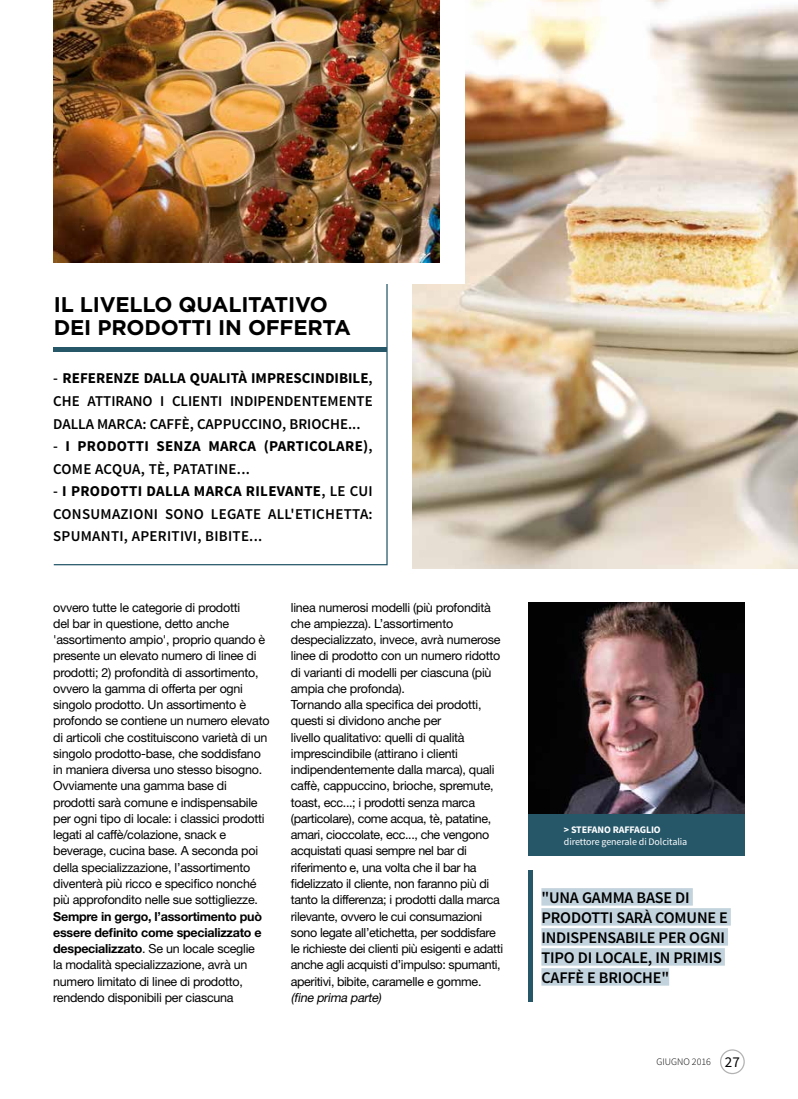
<style>
.page{position:relative;width:798px;height:1099px;background:#fff}
.page>*{position:absolute;margin:0;border:0;box-sizing:border-box;transform-origin:0 0}
.t1{font:700 21.25px/22.9px "Gotham";letter-spacing:-.01em;color:#000}
.t2{font:600 16.25px/20px "Source Sans Pro";letter-spacing:-.01em;color:#000}
.t3{font:600 15px/22.5px "Source Sans Pro";color:#000;text-align:justify}
.t4{font:700 15px/22.5px "Source Sans Pro";letter-spacing:.02em;color:#000}
.t5{font:12.5px/16.2px "Helvetica Neue LT Std";letter-spacing:-.02em;color:#000}
.t6{font:italic 12.5px "Helvetica Neue LT Std";color:#000}
.t7{font:10px "Source Sans Pro";letter-spacing:-.01em;color:#fff}
.t8{font:700 10px "Source Sans Pro";letter-spacing:-.01em;color:#fff}
.t9{font:300 10px "Source Sans Pro";color:#000}
.s1{font-weight:700}
.s2{font-weight:600}
.s3{font-weight:400;font-size:15px}
</style>
<div class="page">
<div style="left:719px;top:1049px;width:25px;height:25px;border:1px solid #b3b2b2;border-radius:50%"></div>
<svg style="left:53px;top:284px;width:335px;height:282px"></svg>
<img style="left:412px;top:0;width:385px;height:569px">
<div style="left:541px;top:888px;width:151px;height:17px;background:#c3d3dd"></div>
<div style="left:541px;top:908px;width:189px;height:17px;background:#c3d3dd"></div>
<div style="left:541px;top:928px;width:186px;height:17px;background:#c3d3dd"></div>
<div style="left:541px;top:948px;width:183px;height:17px;background:#c3d3dd"></div>
<div style="left:541px;top:968px;width:128px;height:17px;background:#c3d3dd"></div>
<div style="left:528px;top:870px;width:5px;height:132px;background:#255769"></div>
<div style="left:53px;top:0;width:411px;height:283px;background:#fff"></div>
<img style="left:53px;top:0;width:386px;height:262px">
<hr style="left:53px;top:347px;width:333px;height:4px;background:#255769">
<img style="left:528px;top:602px;width:216px;height:212px">
<div style="left:528px;top:814px;width:216px;height:42px;background:#255769"></div>
<h1 class="t1" style="left:54px;top:292px;width:298px">IL LIVELLO QUALITATIVO<br>DEI PRODOTTI IN OFFERTA</h1>
<p class="t3" style="left:53px;top:367px;width:321px">- <span class="s1">REFERENZE DALLA QUALITÀ IMPRESCINDIBILE</span>, CHE ATTIRANO I CLIENTI INDIPENDENTEMENTE DALLA MARCA: CAFFÈ, CAPPUCCINO, BRIOCHE...</p>
<p class="t4" style="left:53px;top:435px;width:321px"><span class="s2">-</span> I PRODOTTI SENZA MARCA (PARTICOLARE)<span class="s2">,<br>COME ACQUA, TÈ, PATATINE...</span></p>
<p class="t3" style="left:53px;top:480px;width:321px">- <span class="s1">I PRODOTTI DALLA MARCA RILEVANTE</span>, LE CUI CONSUMAZIONI SONO LEGATE ALL'ETICHETTA:<br>SPUMANTI, APERITIVI, BIBITE...</p>
<p class="t5" style="left:53px;top:599px;width:218px">ovvero tutte le categorie di prodotti<br>del bar in questione, detto anche 'assortimento ampio', proprio quando è presente un elevato numero di linee di prodotti; 2) profondità di assortimento, ovvero la gamma di offerta per ogni singolo prodotto. Un assortimento è profondo se contiene un numero elevato di articoli che costituiscono varietà di un singolo prodotto-base, che soddisfano in maniera diversa uno stesso bisogno.<br>Ovviamente una gamma base di prodotti sarà comune e indispensabile per ogni tipo di locale: i classici prodotti legati al caffè/colazione, snack e beverage, cucina base. A seconda poi della specializzazione, l’assortimento diventerà più ricco e specifico nonché più approfondito nelle sue sottigliezze.</p>
<p class="t5" style="left:53px;top:907px;width:210px"><span class="s1">Sempre in gergo, l’assortimento può essere definito come specializzato e despecializzato</span>. Se un locale sceglie la modalità specializzazione, avrà un numero limitato di linee di prodotto, rendendo disponibili per ciascuna</p>
<p class="t5" style="left:291px;top:599px;width:214px">linea numerosi modelli (più profondità che ampiezza). L’assortimento despecializzato, invece, avrà numerose linee di prodotto con un numero ridotto di varianti di modelli per ciascuna (più ampia che profonda).<br>Tornando alla specifica dei prodotti, questi si dividono anche per<br>livello qualitativo: quelli di qualità imprescindibile (attirano i clienti indipendentemente dalla marca), quali caffè, cappuccino, brioche, spremute, toast, ecc...; i prodotti senza marca (particolare), come acqua, tè, patatine, amari, cioccolate, ecc..., che vengono acquistati quasi sempre nel bar di riferimento e, una volta che il bar ha fidelizzato il cliente, non faranno più di tanto la differenza; i prodotti dalla marca rilevante, ovvero le cui consumazioni sono legate all’etichetta, per soddisfare le richieste dei clienti più esigenti e adatti anche agli acquisti d’impulso: spumanti, aperitivi, bibite, caramelle e gomme.</p>
<p class="t6" style="left:291px;top:989px;width:92px">(fine prima parte)</p>
<p class="t8" style="left:563px;top:822px;width:98px">&gt; STEFANO RAFFAGLIO</p>
<p class="t7" style="left:563px;top:835px;width:125px">direttore generale di Dolcitalia</p>
<h2 class="t2" style="left:541px;top:887px;width:188px">"UNA GAMMA BASE DI<br>PRODOTTI SARÀ COMUNE E<br>INDISPENSABILE PER OGNI<br>TIPO DI LOCALE, IN PRIMIS<br>CAFFÈ E BRIOCHE"</h2>
<p class="t9" style="left:656px;top:1055px;width:85px">GIUGNO 2016 <span class="s3">27</span></p>
</div>
